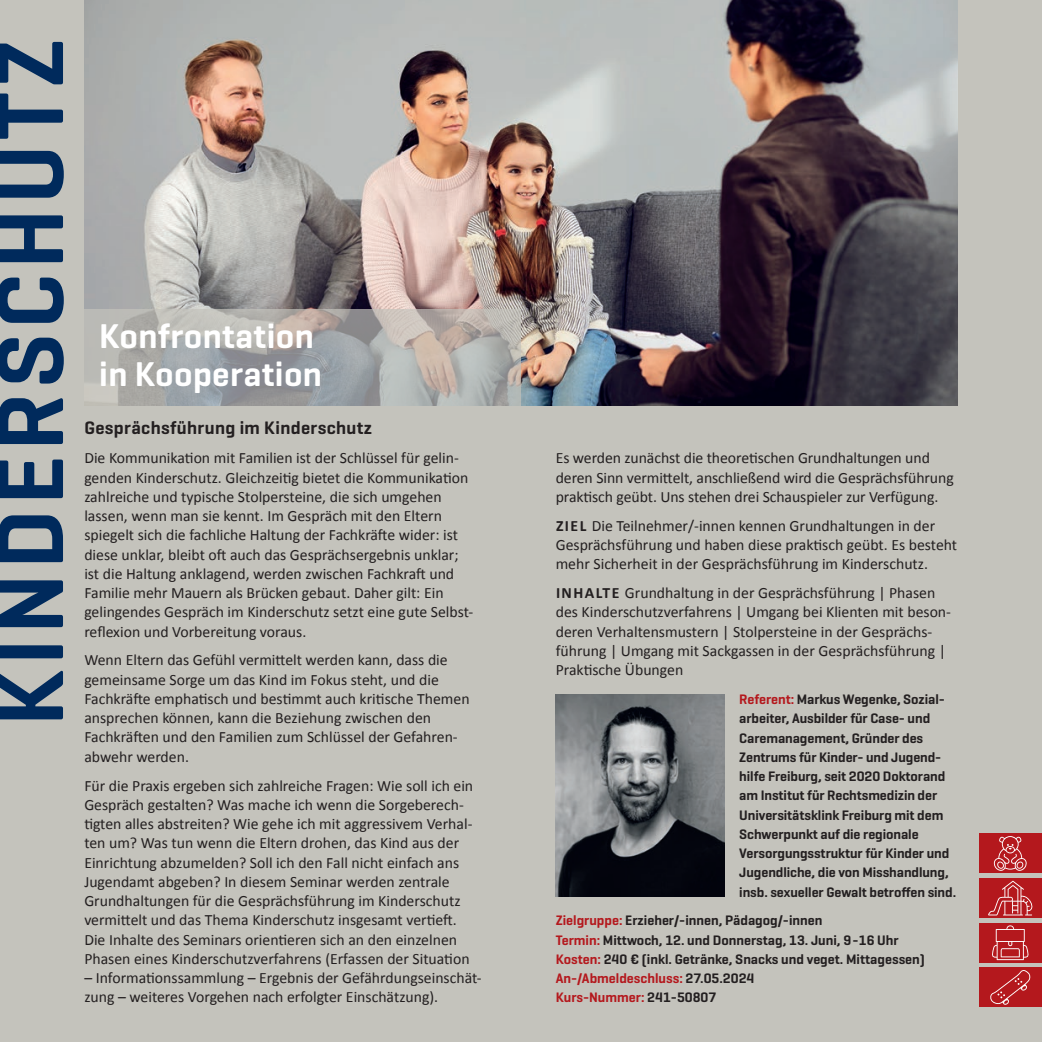
<style>
.page{position:relative;width:1042px;height:1042px;background:#c4c3bc}
.page>*{position:absolute;margin:0;border:0;box-sizing:border-box;transform-origin:0 0}
.t1{font:600 96.25px "Geogrotesque";letter-spacing:.05em;color:#002a5c}
.t2{font:600 35px/38.5px "Geogrotesque";letter-spacing:.01em;color:#fff}
.t3{font:600 18.38px "Geogrotesque";letter-spacing:.02em;color:#231f20}
.t4{font:15.75px/19.2px "Calibri";color:#231f20}
.t5{font:600 14px/19.2px "Geogrotesque";letter-spacing:-.005em;color:#231f20}
.s1{font-weight:700}
.s2{color:#b4181d}
</style>
<div class="page">
<img style="left:84px;top:0;width:873px;height:405px">
<img style="left:556px;top:694px;width:168px;height:202px">
<svg style="left:84px;top:309px;width:437px;height:96px"></svg>
<div style="left:980px;top:833px;width:62px;height:40px;background:#b4181d"></div>
<div style="left:980px;top:878px;width:62px;height:40px;background:#b4181d"></div>
<div style="left:980px;top:923px;width:62px;height:39px;background:#b4181d"></div>
<div style="left:980px;top:967px;width:62px;height:40px;background:#b4181d"></div>
<svg style="left:992px;top:925px;width:37px;height:35px"></svg>
<svg style="left:988px;top:880px;width:45px;height:35px"></svg>
<svg style="left:993px;top:836px;width:34px;height:35px"></svg>
<svg style="left:990px;top:970px;width:40px;height:35px"></svg>
<h1 class="t1" style="left:-30px;top:726px;width:688px;rotate:-90deg">KINDERSCHUTZ</h1>
<h2 class="t2" style="left:99px;top:316px;width:224px">Konfrontation in Kooperation</h2>
<p class="t3" style="left:84px;top:417px;width:289px">Gesprächsführung im Kinderschutz</p>
<p class="t4" style="left:84px;top:448px;width:390px">Die Kommunikation mit Familien ist der Schlüssel für gelin&shy;genden Kinderschutz. Gleichzeitig bietet die Kommunikation zahlreiche und typische Stolpersteine, die sich umgehen lassen, wenn man sie kennt. Im Gespräch mit den Eltern spiegelt sich die fachliche Haltung der Fachkräfte wider: ist diese unklar, bleibt oft auch das Gesprächsergebnis unklar; ist die Haltung anklagend, werden zwischen Fachkraft und Familie mehr Mauern als Brücken gebaut. Daher gilt: Ein gelingendes Gespräch im Kinderschutz setzt eine gute Selbst&shy;reflexion und Vorbereitung voraus.</p>
<p class="t4" style="left:84px;top:650px;width:387px">Wenn Eltern das Gefühl vermittelt werden kann, dass die gemeinsame Sorge um das Kind im Fokus steht, und die Fachkräfte emphatisch und bestimmt auch kritische Themen ansprechen können, kann die Beziehung zwischen den Fachkräften und den Familien zum Schlüssel der Gefahren&shy;abwehr werden.</p>
<p class="t4" style="left:84px;top:775px;width:390px">Für die Praxis ergeben sich zahlreiche Fragen: Wie soll ich ein Gespräch gestalten? Was mache ich wenn die Sorgeberech&shy;tigten alles abstreiten? Wie gehe ich mit aggressivem Verhal&shy;ten um? Was tun wenn die Eltern drohen, das Kind aus der Einrichtung abzumelden? Soll ich den Fall nicht einfach ans Jugendamt abgeben? In diesem Seminar werden zentrale Grundhaltungen für die Gesprächsführung im Kinderschutz vermittelt und das Thema Kinderschutz insgesamt vertieft.<br>Die Inhalte des Seminars orientieren sich an den einzelnen Phasen eines Kinderschutzverfahrens (Erfassen der Situation</p>
<p class="t4" style="left:84px;top:968px;width:399px">– Informationssammlung – Ergebnis der Gefährdungseinschät&shy;zung – weiteres Vorgehen nach erfolgter Einschätzung).</p>
<p class="t4" style="left:556px;top:448px;width:399px">Es werden zunächst die theoretischen Grundhaltungen und deren Sinn vermittelt, anschließend wird die Gesprächsführung praktisch geübt. Uns stehen drei Schauspieler zur Verfügung.</p>
<p class="t4" style="left:556px;top:515px;width:403px"><span class="s1">ZIEL</span> Die Teilnehmer/-innen kennen Grundhaltungen in der<br>Gesprächsführung und haben diese praktisch geübt. Es besteht mehr Sicherheit in der Gesprächsführung im Kinderschutz.</p>
<p class="t4" style="left:556px;top:583px;width:397px"><span class="s1">INHALTE</span> Grundhaltung in der Gesprächsführung | Phasen des Kinderschutzverfahrens | Umgang bei Klienten mit beson&shy;deren Verhaltensmustern | Stolpersteine in der Gesprächs&shy;führung | Umgang mit Sackgassen in der Gesprächsführung | Praktische Übungen</p>
<p class="t5" style="left:739px;top:689px;width:218px"><span class="s2">Referent:</span> Markus Wegenke, Sozial&shy;arbeiter, Ausbilder für Case- und Caremanagement, Gründer des Zentrums für Kinder- und Jugend&shy;hilfe Freiburg, seit 2020 Doktorand am Institut für Rechtsmedizin der Universitätsklink Freiburg mit dem Schwerpunkt auf die regionale Versorgungsstruktur für Kinder und Jugendliche, die von Misshandlung, insb. sexueller Gewalt betroffen sind.</p>
<p class="t5" style="left:556px;top:911px;width:371px"><span class="s2">Zielgruppe:</span> Erzieher/-innen, Pädagog/-innen<br><span class="s2">Termin:</span> Mittwoch, 12. und Donnerstag, 13. Juni, 9-16 Uhr <span class="s2">Kosten:</span> 240 € (inkl. Getränke, Snacks und veget. Mittagessen)<br><span class="s2">An-/Abmeldeschluss:</span> 27.05.2024<br><span class="s2">Kurs-Nummer:</span> 241-50807</p>
</div>
